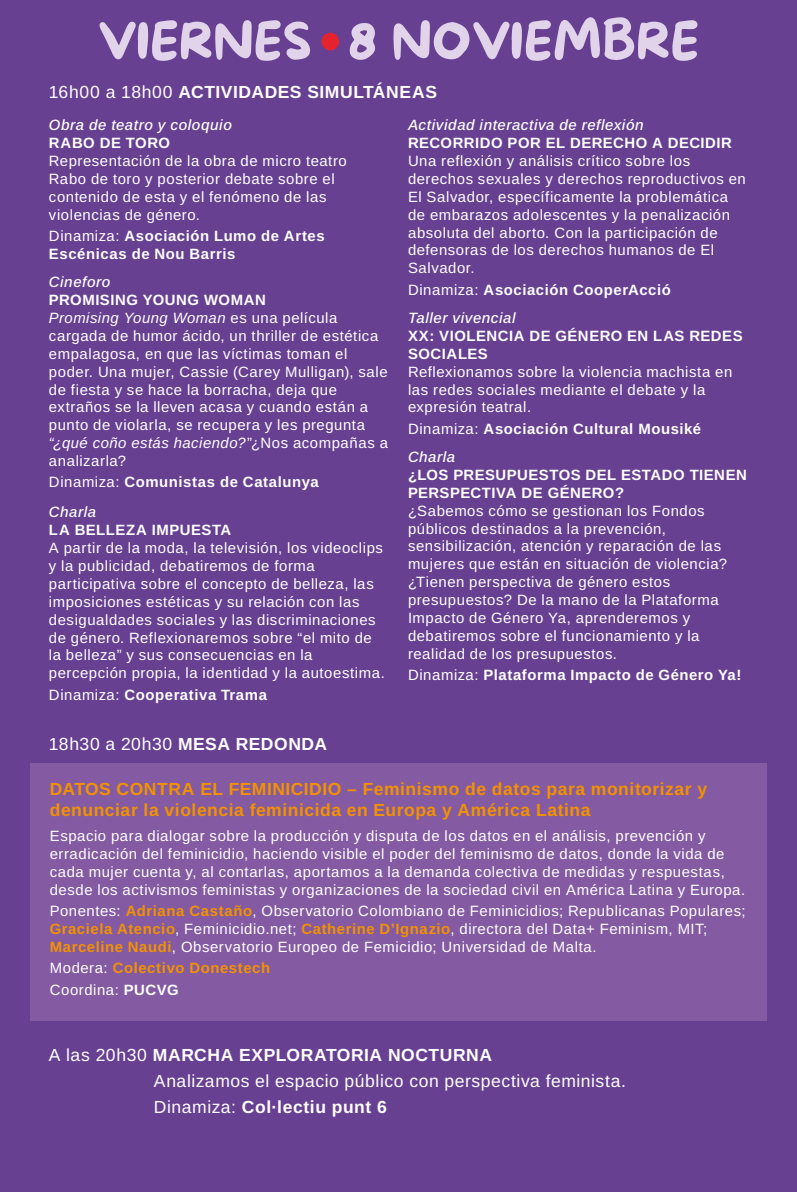
<style>
.page{position:relative;width:797px;height:1192px;background:#fff}
.page>*{position:absolute;margin:0;border:0;box-sizing:border-box;transform-origin:0 0}
.t1{font:50.75px "More Sugar";color:#e1d3e9}
.t2{font:17.5px/26.2px "Arimo";letter-spacing:.03em;color:#fff}
.t3{font:17.5px/21px "Arimo";letter-spacing:.03em;color:#f39200}
.t4{font:14.88px/17.8px "Arimo";letter-spacing:.04em;color:#fff}
.t5{font:italic 500 14.88px "Arimo";letter-spacing:.035em;color:#fff}
.t6{font:14.88px/21.3px "Arimo";letter-spacing:.04em;color:#f39200}
.s1{font-family:"Myriad Pro"}
.s2{font-style:italic}
.s3{color:#f39200}
.s4{color:#fff}
.s5{font-weight:700;color:#fff}
</style>
<div class="page">
<div style="left:0;top:0;width:796px;height:1191px;background:#684092"></div>
<hr style="left:796px;top:0;width:1px;height:1191px;background:#f6c0c1">
<div style="left:30px;top:762px;width:735px;height:257px;background:#845ba2"></div>
<div style="left:321px;top:33px;width:18px;height:17px;background:#e5232f;border-radius:50%"></div>
<h1 class="t1" style="left:98px;top:13px;width:603px">VÏERNES <span class="s1">·</span> 8 NÕVÏEMBRE</h1>
<p class="t2" style="left:49px;top:78px;width:389px">16h00 a 18h00 ACTIVIDADES SIMULTÁNEAS</p>
<p class="t5" style="left:49px;top:117px;width:184px">Obra de teatro y coloquio</p>
<p class="t4" style="left:49px;top:134px;width:299px">RABO DE TORO<br>Representación de la obra de micro teatro<br>Rabo de toro y posterior debate sobre el contenido de esta y el fenómeno de las violencias de género.</p>
<p class="t4" style="left:49px;top:227px;width:277px">Dinamiza: Asociación Lumo de Artes<br>Escénicas de Nou Barris</p>
<p class="t5" style="left:49px;top:274px;width:63px">Cineforo</p>
<p class="t4" style="left:49px;top:291px;width:340px">PROMISING YOUNG WOMAN<br><span class="s2">Promising Young Woman</span> es una película cargada de humor ácido, un thriller de estética empalagosa, en que las víctimas toman el poder. Una mujer, Cassie (Carey Mulligan), sale de fiesta y se hace la borracha, deja que extraños se la lleven acasa y cuando están a punto de violarla, se recupera y les pregunta <span class="s2">“¿qué coño estás haciendo?</span>”¿Nos acompañas a analizarla?</p>
<p class="t4" style="left:49px;top:473px;width:271px">Dinamiza: Comunistas de Catalunya</p>
<p class="t5" style="left:49px;top:504px;width:49px">Charla</p>
<p class="t4" style="left:49px;top:521px;width:337px">LA BELLEZA IMPUESTA<br>A partir de la moda, la televisión, los videoclips y la publicidad, debatiremos de forma participativa sobre el concepto de belleza, las imposiciones estéticas y su relación con las desigualdades sociales y las discriminaciones de género. Reflexionaremos sobre “el mito de la belleza” y sus consecuencias en la percepción propia, la identidad y la autoestima.</p>
<p class="t4" style="left:49px;top:685px;width:219px">Dinamiza: Cooperativa Trama</p>
<p class="t5" style="left:408px;top:117px;width:237px">Actividad interactiva de reflexión</p>
<p class="t4" style="left:408px;top:134px;width:339px">RECORRIDO POR EL DERECHO A DECIDIR Una reflexión y análisis crítico sobre los derechos sexuales y derechos reproductivos en El Salvador, específicamente la problemática de embarazos adolescentes y la penalización absoluta del aborto. Con la participación de defensoras de los derechos humanos de El Salvador.</p>
<p class="t4" style="left:408px;top:280px;width:264px">Dinamiza: Asociación CooperAcció</p>
<p class="t5" style="left:408px;top:309px;width:109px">Taller vivencial</p>
<p class="t4" style="left:408px;top:327px;width:336px">XX: VIOLENCIA DE GÉNERO EN LAS REDES<br>SOCIALES<br>Reflexionamos sobre la violencia machista en las redes sociales mediante el debate y la expresión teatral.</p>
<p class="t4" style="left:408px;top:419px;width:294px">Dinamiza: Asociación Cultural Mousiké</p>
<p class="t5" style="left:408px;top:448px;width:49px">Charla</p>
<p class="t4" style="left:408px;top:466px;width:340px">¿LOS PRESUPUESTOS DEL ESTADO TIENEN PERSPECTIVA DE GÉNERO?<br>¿Sabemos cómo se gestionan los Fondos públicos destinados a la prevención, sensibilización, atención y reparación de las mujeres que están en situación de violencia? ¿Tienen perspectiva de género estos presupuestos? De la mano de la Plataforma Impacto de Género Ya, aprenderemos y debatiremos sobre el funcionamiento y la realidad de los presupuestos.</p>
<p class="t4" style="left:408px;top:665px;width:335px">Dinamiza: Plataforma Impacto de Género Ya!</p>
<p class="t2" style="left:49px;top:730px;width:279px">18h30 a 20h30 MESA REDONDA</p>
<p class="t3" style="left:50px;top:778px;width:658px">DATOS CONTRA EL FEMINICIDIO – Feminismo de datos para monitorizar y denunciar la violencia feminicida en Europa y América Latina</p>
<p class="t4" style="left:50px;top:826px;width:696px">Espacio para dialogar sobre la producción y disputa de los datos en el análisis, prevención y erradicación del feminicidio, haciendo visible el poder del feminismo de datos, donde la vida de cada mujer cuenta y, al contarlas, aportamos a la demanda colectiva de medidas y respuestas, desde los activismos feministas y organizaciones de la sociedad civil en América Latina y Europa.</p>
<p class="t4" style="left:50px;top:901px;width:697px">Ponentes: <span class="s3">Adriana Castaño</span>, Observatorio Colombiano de Feminicidios; Republicanas Populares;<br><span class="s3">Graciela Atencio</span>, Feminicidio.net; <span class="s3">Catherine D’Ignazio</span>, directora del Data+ Feminism, MIT;<br><span class="s3">Marceline Naudi</span>, Observatorio Europeo de Femicidio; Universidad de Malta.</p>
<p class="t6" style="left:50px;top:957px;width:222px"><span class="s4">Modera:</span> Colectivo Donestech<br><span class="s4">Coordina:</span> <span class="s5">PUCVG</span></p>
<p class="t2" style="left:154px;top:1041px;width:473px;text-indent:-105px">A las 20h30 MARCHA EXPLORATORIA NOCTURNA<br>Analizamos el espacio público con perspectiva feminista.<br>Dinamiza: Col·lectiu punt 6</p>
</div>
